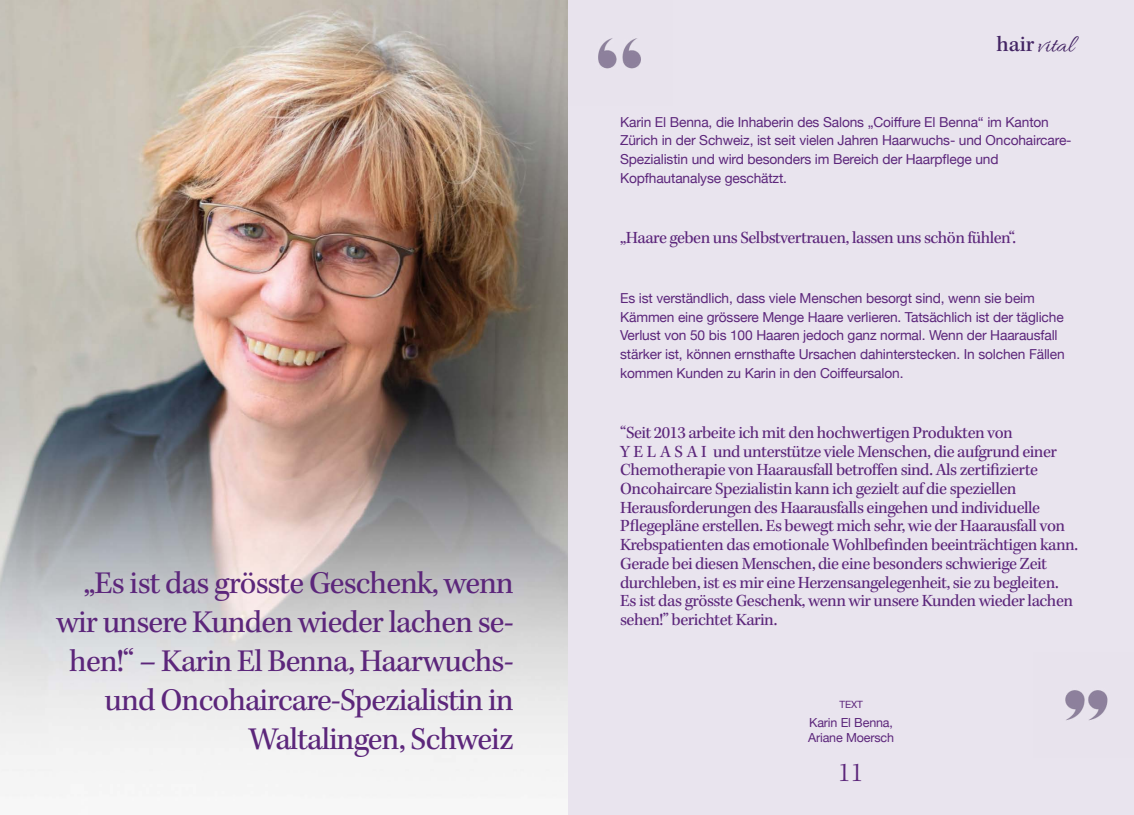
<style>
.page{position:relative;width:1134px;height:815px;background:#fff}
.page>*{position:absolute;margin:0;border:0;box-sizing:border-box;transform-origin:0 0}
.t1{font:32.5px/39px "Kepler Std";letter-spacing:-.03em;color:#5c267b;text-align:right}
.t2{font:300 27.5px "Kepler Std";color:#5c267b}
.t3{font:25px "Allura";color:#442564}
.t4{font:17.5px/18.8px "Kepler Std";letter-spacing:-.03em;color:#5c267b}
.t5{font:13.75px/18.8px "Helvetica Neue";letter-spacing:-.01em;color:#5c267b}
.t6{font:12.5px/15px "Helvetica Neue";letter-spacing:-.01em;color:#5c267b}
.t7{font:10px "Helvetica Neue";color:#5c267b}
.s1{font-family:"Kepler Std";font-weight:500;font-size:22.5px}
</style>
<div class="page">
<div style="left:567px;top:0;width:567px;height:815px;background:#e9e4ee"></div>
<img style="left:0;top:0;width:567px;height:796px">
<img style="left:1065px;top:690px;width:43px;height:31px">
<img style="left:567px;top:0;width:74px;height:105px">
<h1 class="t1" style="left:56px;top:565px;width:459px">„Es ist das grösste Geschenk, wenn wir unsere Kunden wieder lachen se&shy;hen!“ – Karin El Benna, Haarwuchs&shy;und Oncohaircare-Spezialistin in<br>Waltalingen, Schweiz</h1>
<h3 class="t3" style="left:996px;top:31px;width:79px"><span class="s1">hair</span>vital</h3>
<p class="t5" style="left:620px;top:113px;width:453px">Karin El Benna, die Inhaberin des Salons „Coiffure El Benna“ im Kanton Zürich in der Schweiz, ist seit vielen Jahren Haarwuchs- und Oncohaircare-Spezialistin und wird besonders im Bereich der Haarpflege und Kopfhautanalyse geschätzt.</p>
<p class="t4" style="left:620px;top:229px;width:397px">„Haare geben uns Selbstvertrauen, lassen uns schön fühlen“.</p>
<p class="t5" style="left:620px;top:289px;width:446px">Es ist verständlich, dass viele Menschen besorgt sind, wenn sie beim Kämmen eine grössere Menge Haare verlieren. Tatsächlich ist der tägliche Verlust von 50 bis 100 Haaren jedoch ganz normal. Wenn der Haarausfall stärker ist, können ernsthafte Ursachen dahinterstecken. In solchen Fällen kommen Kunden zu Karin in den Coiffeursalon.</p>
<p class="t4" style="left:620px;top:424px;width:460px">“Seit 2013 arbeite ich mit den hochwertigen Produkten von<br>Y E L A S A I und unterstütze viele Menschen, die aufgrund einer Chemotherapie von Haarausfall betroffen sind. Als zertifizierte Oncohaircare Spezialistin kann ich gezielt auf die speziellen Herausforderungen des Haarausfalls eingehen und individuelle Pflegepläne erstellen. Es bewegt mich sehr, wie der Haarausfall von Krebspatienten das emotionale Wohlbefinden beeinträchtigen kann.<br>Gerade bei diesen Menschen, die eine besonders schwierige Zeit durchleben, ist es mir eine Herzensangelegenheit, sie zu begleiten.<br>Es ist das grösste Geschenk, wenn wir unsere Kunden wieder lachen sehen!” berichtet Karin.</p>
<p class="t7" style="left:839px;top:698px;width:25px">TEXT</p>
<p class="t6" style="left:808px;top:716px;width:88px">Karin El Benna,<br>Ariane Moersch</p>
<h2 class="t2" style="left:838px;top:757px;width:27px">11</h2>
</div>
